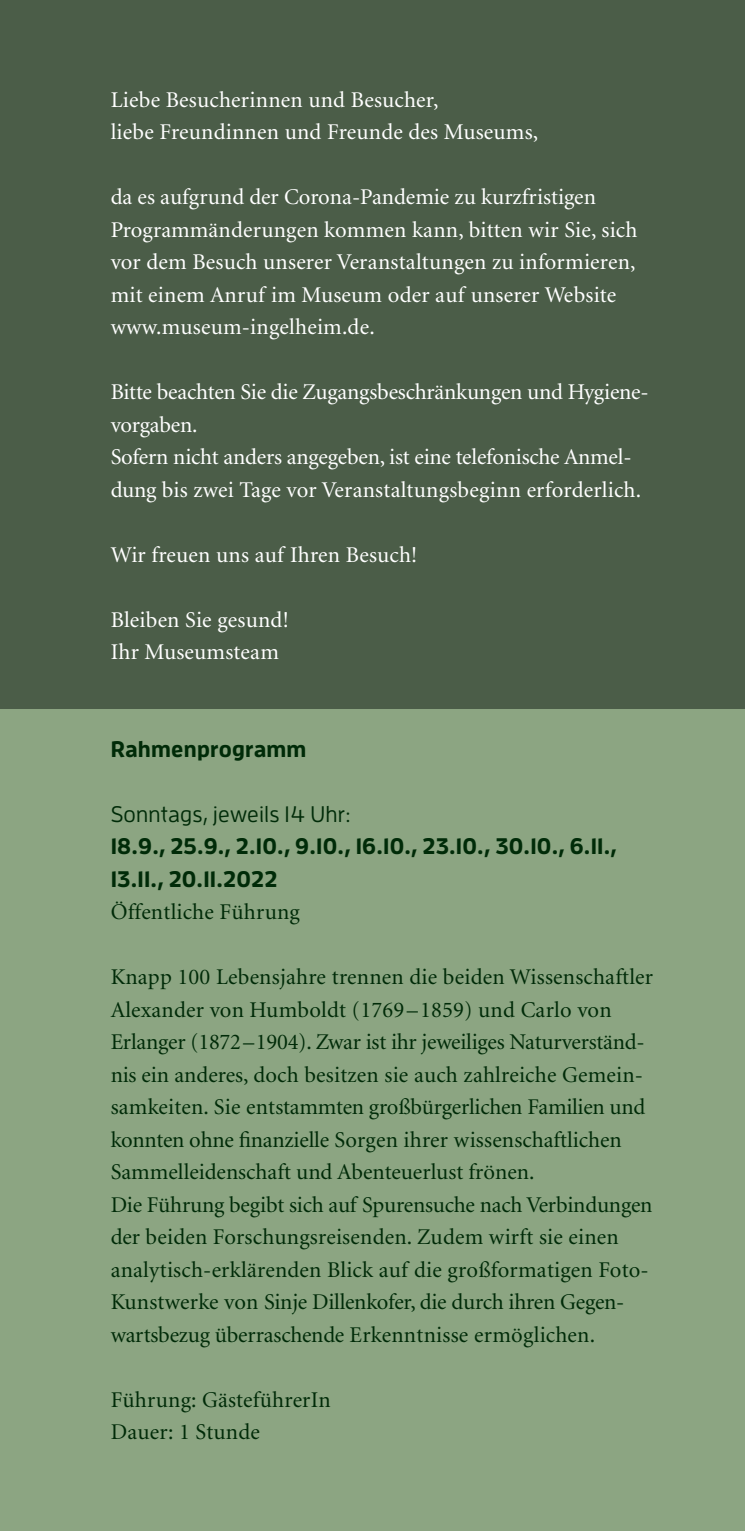
<style>
.page{position:relative;width:745px;height:1531px;background:#fff}
.page>*{position:absolute;margin:0;border:0;box-sizing:border-box;transform-origin:0 0}
.t1{font:22.5px/32.5px "Minion";letter-spacing:.005em;color:#002b08}
.t2{font:22.5px/32.5px "Minion";letter-spacing:.005em;color:#fff}
.t3{font:700 22.5px/32.5px "Enzo OT";letter-spacing:.01em;color:#002b08}
.t4{font:500 22.5px "Enzo OT";letter-spacing:.01em;color:#002b08}
</style>
<div class="page">
<div style="left:0;top:0;width:744px;height:1531px;background:#8ca582"></div>
<div style="left:0;top:0;width:744px;height:709px;background:#4b5d48"></div>
<p class="t2" style="left:111px;top:84px;width:429px">Liebe Besucherinnen und Besucher,<br>liebe Freundinnen und Freunde des Museums,</p>
<p class="t2" style="left:111px;top:182px;width:528px">da es aufgrund der Corona-Pandemie zu kurzfristigen Programmänderungen kommen kann, bitten wir Sie, sich vor dem Besuch unserer Veranstaltungen zu informieren, mit einem Anruf im Museum oder auf unserer Website www.museum-ingelheim.de.</p>
<p class="t2" style="left:111px;top:377px;width:539px">Bitte beachten Sie die Zugangsbeschränkungen und Hygiene&shy;vorgaben.<br>Sofern nicht anders angegeben, ist eine telefonische Anmel&shy;dung bis zwei Tage vor Veranstaltungsbeginn erforderlich.</p>
<p class="t2" style="left:111px;top:539px;width:308px">Wir freuen uns auf Ihren Besuch!</p>
<p class="t2" style="left:111px;top:604px;width:179px">Bleiben Sie gesund!<br>Ihr Museumsteam</p>
<p class="t3" style="left:111px;top:732px;width:197px">Rahmenprogramm</p>
<p class="t4" style="left:111px;top:801px;width:241px">Sonntags, jeweils 14 Uhr:</p>
<p class="t3" style="left:111px;top:829px;width:507px">18.9., 25.9., 2.10., 9.10., 16.10., 23.10., 30.10., 6.11.,<br>13.11., 20.11.2022</p>
<p class="t1" style="left:111px;top:897px;width:190px">Öffentliche Führung</p>
<p class="t1" style="left:111px;top:962px;width:543px">Knapp 100 Lebensjahre trennen die beiden Wissenschaftler Alexander von Humboldt (1769–1859) und Carlo von Erlanger (1872–1904). Zwar ist ihr jeweiliges Naturverständ&shy;nis ein anderes, doch besitzen sie auch zahlreiche Gemein&shy;samkeiten. Sie entstammten großbürgerlichen Familien und konnten ohne finanzielle Sorgen ihrer wissenschaftlichen Sammelleidenschaft und Abenteuerlust frönen.<br>Die Führung begibt sich auf Spurensuche nach Verbindungen der beiden Forschungsreisenden. Zudem wirft sie einen analytisch-erklärenden Blick auf die großformatigen Foto-Kunstwerke von Sinje Dillenkofer, die durch ihren Gegen&shy;wartsbezug überraschende Erkenntnisse ermöglichen.</p>
<p class="t1" style="left:111px;top:1384px;width:221px">Führung: GästeführerIn<br>Dauer: 1 Stunde</p>
</div>
